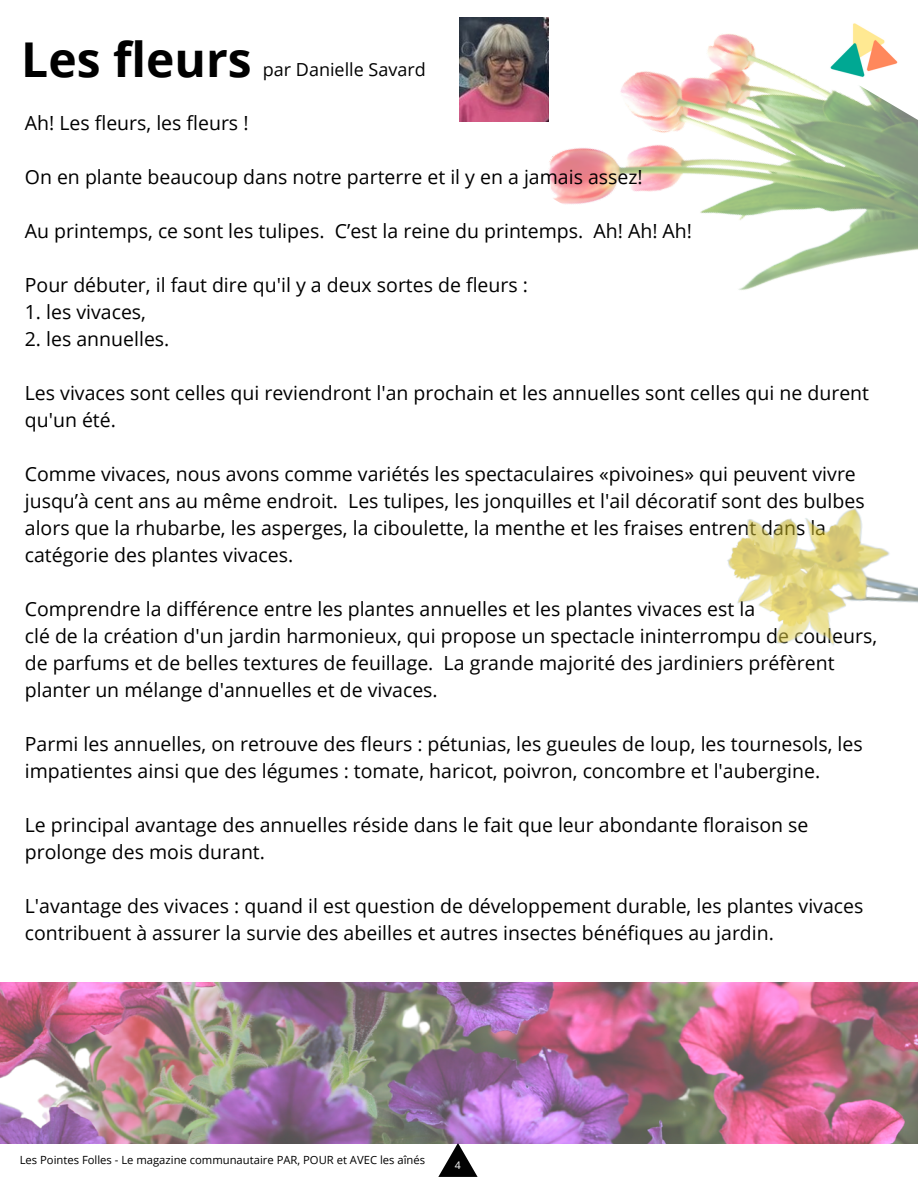
<style>
.page{position:relative;width:918px;height:1188px;background:#fff}
.page>*{position:absolute;margin:0;border:0;box-sizing:border-box;transform-origin:0 0}
.t1{font:700 48px "Open Sans";color:#000}
.t2{font:19.5px/27px "Open Sans";color:#000}
.t3{font:18px "Open Sans";color:#000}
.t4{font:11.25px "Open Sans";color:#000}
.t5{font:10.5px "Open Sans";color:#fff}
</style>
<div class="page">
<svg style="left:438px;top:1143px;width:40px;height:34px"></svg>
<img style="left:459px;top:17px;width:75px;height:105px">
<img style="left:534px;top:17px;width:384px;height:273px">
<img style="left:727px;top:508px;width:191px;height:138px">
<img style="left:0;top:982px;width:918px;height:161px">
<p class="t1" style="left:21px;top:25px;width:232px">Les fleurs</p>
<p class="t3" style="left:263px;top:57px;width:164px">par Danielle Savard</p>
<p class="t2" style="left:25px;top:109px;width:225px">Ah! Les fleurs, les fleurs !</p>
<p class="t2" style="left:25px;top:163px;width:619px">On en plante beaucoup dans notre parterre et il y en a jamais assez!</p>
<p class="t2" style="left:25px;top:217px;width:669px">Au printemps, ce sont les tulipes. C’est la reine du printemps. Ah! Ah! Ah!</p>
<p class="t2" style="left:25px;top:271px;width:505px">Pour débuter, il faut dire qu'il y a deux sortes de fleurs :</p>
<p class="t2" style="left:25px;top:298px;width:123px">1. les vivaces,</p>
<p class="t2" style="left:25px;top:325px;width:146px">2. les annuelles.</p>
<p class="t2" style="left:25px;top:379px;width:846px">Les vivaces sont celles qui reviendront l'an prochain et les annuelles sont celles qui ne durent qu'un été.</p>
<p class="t2" style="left:25px;top:460px;width:841px">Comme vivaces, nous avons comme variétés les spectaculaires «pivoines» qui peuvent vivre jusqu’à cent ans au même endroit. Les tulipes, les jonquilles et l'ail décoratif sont des bulbes alors que la rhubarbe, les asperges, la ciboulette, la menthe et les fraises entrent dans la catégorie des plantes vivaces.</p>
<p class="t2" style="left:25px;top:595px;width:732px">Comprendre la différence entre les plantes annuelles et les plantes vivaces est la</p>
<p class="t2" style="left:25px;top:622px;width:854px">clé de la création d'un jardin harmonieux, qui propose un spectacle ininterrompu de couleurs, de parfums et de belles textures de feuillage. La grande majorité des jardiniers préfèrent planter un mélange d'annuelles et de vivaces.</p>
<p class="t2" style="left:25px;top:730px;width:839px">Parmi les annuelles, on retrouve des fleurs : pétunias, les gueules de loup, les tournesols, les impatientes ainsi que des légumes : tomate, haricot, poivron, concombre et l'aubergine.</p>
<p class="t2" style="left:25px;top:811px;width:785px">Le principal avantage des annuelles réside dans le fait que leur abondante floraison se prolonge des mois durant.</p>
<p class="t2" style="left:25px;top:892px;width:840px">L'avantage des vivaces : quand il est question de développement durable, les plantes vivaces contribuent à assurer la survie des abeilles et autres insectes bénéfiques au jardin.</p>
<p class="t4" style="left:20px;top:1152px;width:407px">Les Pointes Folles - Le magazine communautaire PAR, POUR et AVEC les aînés</p>
<p class="t5" style="left:455px;top:1158px;width:7px">4</p>
</div>
